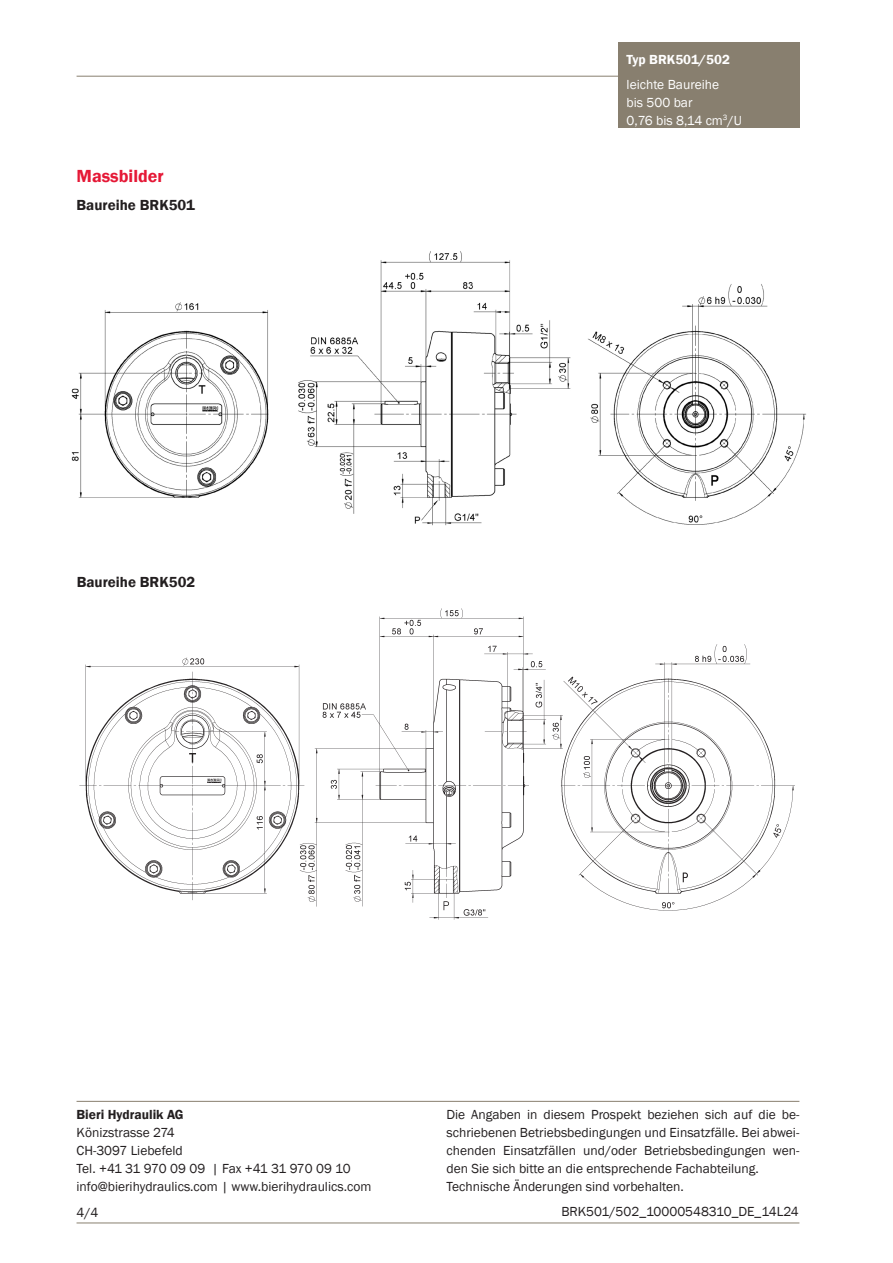
<style>
.page{position:relative;width:893px;height:1263px;background:#fff}
.page>*{position:absolute;margin:0;border:0;box-sizing:border-box;transform-origin:0 0}
._04_Titel_rot{font:600 18px "Franklin Gothic";color:#e51836}
._05_Untertitel{font:600 15px "Franklin Gothic";color:#231f20}
._11_Titel_Tabelle_Titelseite{font:13.5px/18px "Franklin Gothic";color:#231f20}
.t1{font:13.5px/18px "Franklin Gothic";color:#fff}
.t2{font:600 13.5px "Franklin Gothic";color:#231f20}
.t3{font:600 13.5px "Franklin Gothic";color:#fff}
</style>
<div class="page">
<div style="left:618px;top:43px;width:181px;height:33px;background:#887f6f"></div>
<div style="left:618px;top:76px;width:181px;height:52px;background:#887f6f"></div>
<hr style="left:77px;top:76px;width:541px;height:1px;background:#887f6f">
<hr style="left:77px;top:1101px;width:722px;height:1px;background:#887f6f">
<hr style="left:77px;top:1222px;width:722px;height:1px;background:#887f6f">
<img style="left:79px;top:608px;width:716px;height:312px">
<img style="left:71px;top:251px;width:735px;height:275px">
<p class="_04_Titel_rot" style="left:77px;top:165px;width:89px">Massbilder</p>
<p class="_05_Untertitel" style="left:77px;top:196px;width:120px">Baureihe BRK501</p>
<p class="_05_Untertitel" style="left:77px;top:572px;width:120px">Baureihe BRK502</p>
<p class="t3" style="left:627px;top:51px;width:105px">Typ BRK501/502</p>
<p class="t1" style="left:627px;top:76px;width:117px">leichte Baureihe<br>bis 500 bar<br>0,76 bis 8,14 cm<sup>3</sup>/U</p>
<p class="t2" style="left:77px;top:1106px;width:109px">Bieri Hydraulik AG</p>
<p class="_11_Titel_Tabelle_Titelseite" style="left:77px;top:1123px;width:296px">Könizstrasse 274<br>CH-3097 Liebefeld<br>Tel. +41 31 970 09 09 | Fax +41 31 970 09 10 info@bierihydraulics.com | www.bierihydraulics.com</p>
<p class="_11_Titel_Tabelle_Titelseite" style="left:77px;top:1204px;width:23px">4/4</p>
<p class="_11_Titel_Tabelle_Titelseite" style="left:446px;top:1106px;width:354px">Die Angaben in diesem Prospekt beziehen sich auf die be&shy;schriebenen Betriebsbedingungen und Einsatzfälle. Bei abwei&shy;chenden Einsatzfällen und/oder Betriebsbedingungen wen&shy;den Sie sich bitte an die entsprechende Fachabteilung.<br>Technische Änderungen sind vorbehalten.</p>
<p class="_11_Titel_Tabelle_Titelseite" style="left:561px;top:1203px;width:239px">BRK501/502_10000548310_DE_14L24</p>
</div>
